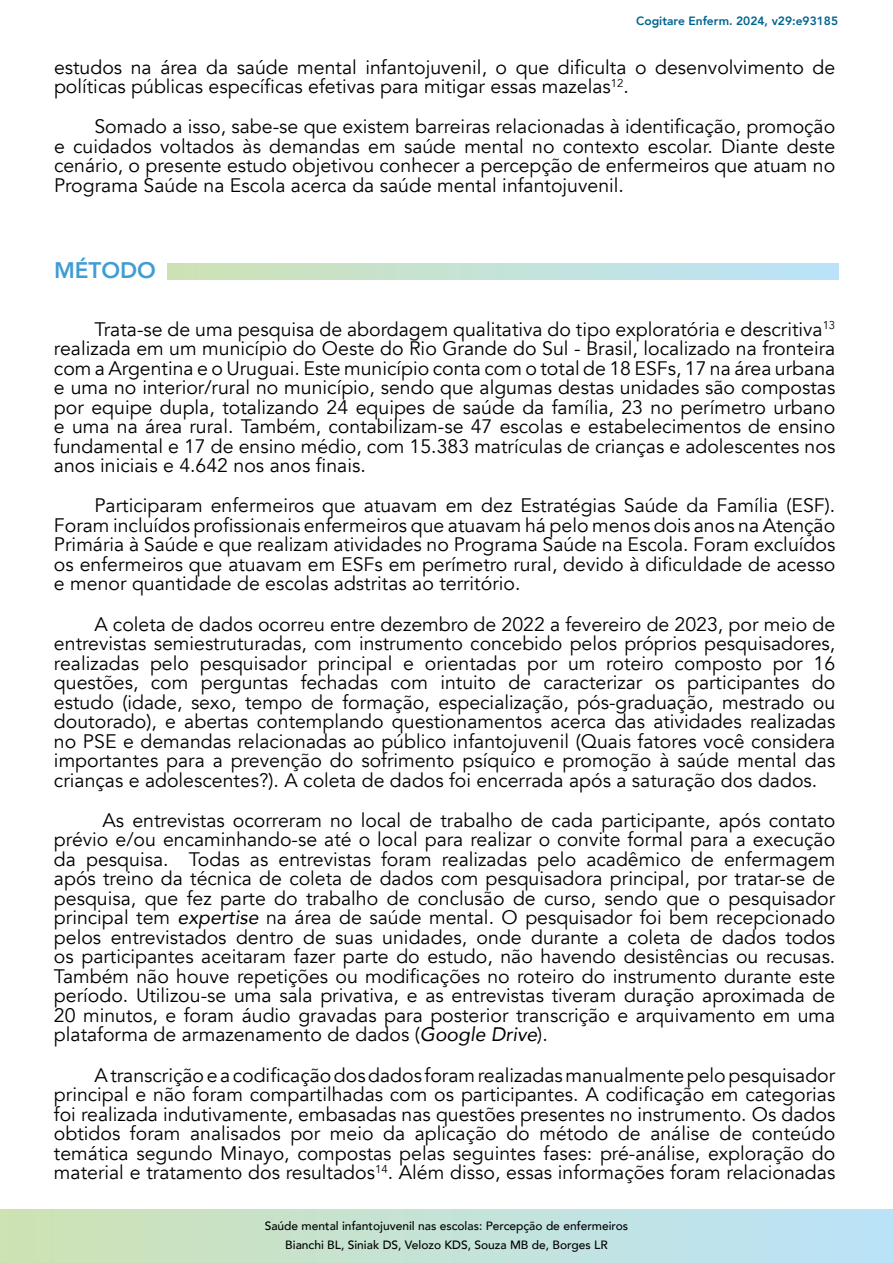
<style>
.page{position:relative;width:893px;height:1263px;background:#fff}
.page>*{position:absolute;margin:0;border:0;box-sizing:border-box;transform-origin:0 0}
.t1{font:800 22.5px "Avenir";color:#409cd4}
.t2{font:19.5px/19.5px "Avenir";color:#000;text-align:justify}
.t3{font:500 12px/18.6px "Avenir";color:#000;text-align:center}
.t4{font:800 12px "Avenir";color:#00658f}
.s1{font-style:italic}
</style>
<div class="page">
<svg style="left:0;top:1209px;width:893px;height:54px;background:#c4e2d6"></svg>
<div style="left:167px;top:263px;width:672px;height:16px;background:linear-gradient(to right,#cee2b4,#bae3fb)"></div>
<p class="t4" style="left:636px;top:12px;width:203px">Cogitare Enferm. 2024, v29:e93185</p>
<p class="t2" style="left:54px;top:57px;width:783px">estudos na área da saúde mental infantojuvenil, o que dificulta o desenvolvimento de políticas públicas específicas efetivas para mitigar essas mazelas<sup>12</sup>.</p>
<p class="t2" style="left:54px;top:117px;width:783px;text-indent:40px">Somado a isso, sabe-se que existem barreiras relacionadas à identificação, promoção e cuidados voltados às demandas em saúde mental no contexto escolar. Diante deste cenário, o presente estudo objetivou conhecer a percepção de enfermeiros que atuam no Programa Saúde na Escola acerca da saúde mental infantojuvenil.</p>
<p class="t1" style="left:54px;top:253px;width:104px">MÉTODO</p>
<p class="t2" style="left:54px;top:319px;width:783px;text-indent:40px">Trata-se de uma pesquisa de abordagem qualitativa do tipo exploratória e descritiva<sup>13 </sup>realizada em um município do Oeste do Rio Grande do Sul - Brasil, localizado na fronteira com a Argentina e o Uruguai. Este município conta com o total de 18 ESFs, 17 na área urbana e uma no interior/rural no município, sendo que algumas destas unidades são compostas por equipe dupla, totalizando 24 equipes de saúde da família, 23 no perímetro urbano e uma na área rural. Também, contabilizam-se 47 escolas e estabelecimentos de ensino fundamental e 17 de ensino médio, com 15.383 matrículas de crianças e adolescentes nos anos iniciais e 4.642 nos anos finais.</p>
<p class="t2" style="left:54px;top:496px;width:783px;text-indent:40px">Participaram enfermeiros que atuavam em dez Estratégias Saúde da Família (ESF).<br>Foram incluídos profissionais enfermeiros que atuavam há pelo menos dois anos na Atenção Primária à Saúde e que realizam atividades no Programa Saúde na Escola. Foram excluídos os enfermeiros que atuavam em ESFs em perímetro rural, devido à dificuldade de acesso e menor quantidade de escolas adstritas ao território.</p>
<p class="t2" style="left:54px;top:614px;width:783px;text-indent:40px">A coleta de dados ocorreu entre dezembro de 2022 a fevereiro de 2023, por meio de entrevistas semiestruturadas, com instrumento concebido pelos próprios pesquisadores, realizadas pelo pesquisador principal e orientadas por um roteiro composto por 16 questões, com perguntas fechadas com intuito de caracterizar os participantes do estudo (idade, sexo, tempo de formação, especialização, pós-graduação, mestrado ou doutorado), e abertas contemplando questionamentos acerca das atividades realizadas no PSE e demandas relacionadas ao público infantojuvenil (Quais fatores você considera importantes para a prevenção do sofrimento psíquico e promoção à saúde mental das crianças e adolescentes?). A coleta de dados foi encerrada após a saturação dos dados.</p>
<p class="t2" style="left:54px;top:811px;width:783px;text-indent:49px">As entrevistas ocorreram no local de trabalho de cada participante, após contato prévio e/ou encaminhando-se até o local para realizar o convite formal para a execução da pesquisa. Todas as entrevistas foram realizadas pelo acadêmico de enfermagem após treino da técnica de coleta de dados com pesquisadora principal, por tratar-se de pesquisa, que fez parte do trabalho de conclusão de curso, sendo que o pesquisador principal tem <span class="s1">expertise</span> na área de saúde mental. O pesquisador foi bem recepcionado pelos entrevistados dentro de suas unidades, onde durante a coleta de dados todos os participantes aceitaram fazer parte do estudo, não havendo desistências ou recusas.<br>Também não houve repetições ou modificações no roteiro do instrumento durante este período. Utilizou-se uma sala privativa, e as entrevistas tiveram duração aproximada de 20 minutos, e foram áudio gravadas para posterior transcrição e arquivamento em uma plataforma de armazenamento de dados (<span class="s1">Google Drive</span>).</p>
<p class="t2" style="left:54px;top:1065px;width:783px;text-indent:40px">A transcrição e a codificação dos dados foram realizadas manualmente pelo pesquisador principal e não foram compartilhadas com os participantes. A codificação em categorias foi realizada indutivamente, embasadas nas questões presentes no instrumento. Os dados obtidos foram analisados por meio da aplicação do método de análise de conteúdo temática segundo Minayo, compostas pelas seguintes fases: pré-análise, exploração do material e tratamento dos resultados<sup>14</sup>. Além disso, essas informações foram relacionadas</p>
<p class="t3" style="left:265px;top:1216px;width:365px">Saúde mental infantojuvenil nas escolas: Percepção de enfermeiros<br>Bianchi BL, Siniak DS, Velozo KDS, Souza MB de, Borges LR</p>
</div>
